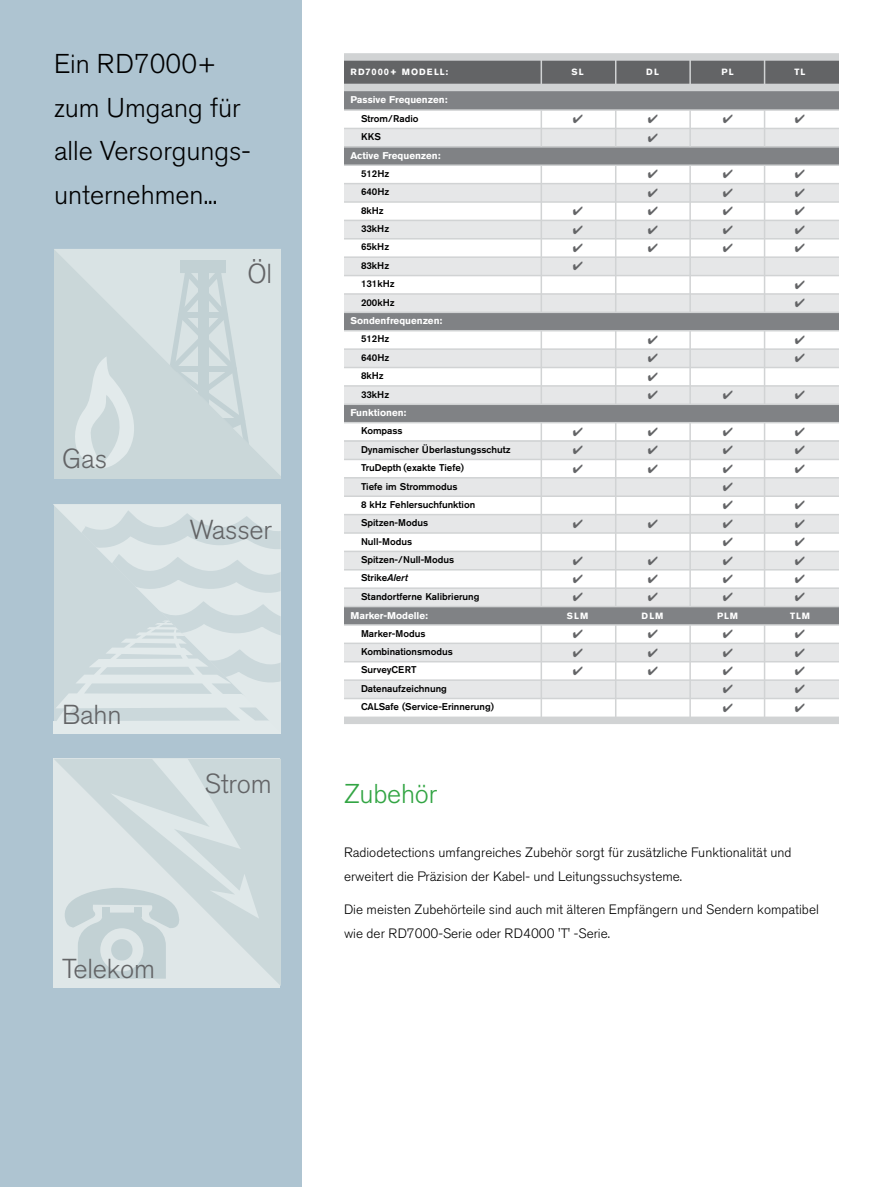
<style>
.page{position:relative;width:893px;height:1187px;background:#fff}
.page>*{position:absolute;margin:0;border:0;box-sizing:border-box;transform-origin:0 0}
.t1{font:300 27.15px "Akzidenz Grotesk BE";letter-spacing:-.01em;color:#636466}
.t2{font:300 27px/43.5px "Akzidenz Grotesk BE";color:#000}
.t3{font:300 27px "Akzidenz Grotesk BE";letter-spacing:-.01em;color:#33a544}
.t4{font:300 13.5px/24px "Akzidenz Grotesk BE";color:#000}
.t5{font:500 9.75px "Akzidenz Grotesk BE";color:#000}
.t6{font:700 9.75px "Akzidenz Grotesk BE";color:#fff}
.t7{font:700 9px "Akzidenz Grotesk BE";letter-spacing:.14em;color:#fff}
.s1{font-size:9.3px}
.s2{font-style:italic}
</style>
<div class="page">
<div style="left:344px;top:128px;width:495px;height:19px;background:#e6e7e8"></div>
<div style="left:344px;top:184px;width:495px;height:18px;background:#e6e7e8"></div>
<div style="left:344px;top:220px;width:495px;height:18px;background:#e6e7e8"></div>
<div style="left:344px;top:257px;width:495px;height:18px;background:#e6e7e8"></div>
<div style="left:344px;top:294px;width:495px;height:18px;background:#e6e7e8"></div>
<div style="left:344px;top:349px;width:495px;height:18px;background:#e6e7e8"></div>
<div style="left:344px;top:386px;width:495px;height:18px;background:#e6e7e8"></div>
<div style="left:344px;top:441px;width:495px;height:18px;background:#e6e7e8"></div>
<div style="left:344px;top:477px;width:495px;height:18px;background:#e6e7e8"></div>
<div style="left:344px;top:514px;width:495px;height:18px;background:#e6e7e8"></div>
<div style="left:344px;top:551px;width:495px;height:18px;background:#e6e7e8"></div>
<div style="left:344px;top:588px;width:495px;height:18px;background:#e6e7e8"></div>
<div style="left:344px;top:643px;width:495px;height:18px;background:#e6e7e8"></div>
<div style="left:344px;top:680px;width:495px;height:18px;background:#e6e7e8"></div>
<div style="left:344px;top:91px;width:495px;height:19px;background:#808285"></div>
<div style="left:344px;top:147px;width:495px;height:18px;background:#808285"></div>
<div style="left:344px;top:312px;width:495px;height:19px;background:#808285"></div>
<div style="left:344px;top:404px;width:495px;height:18px;background:#808285"></div>
<div style="left:344px;top:606px;width:495px;height:19px;background:#808285"></div>
<div style="left:344px;top:55px;width:495px;height:34px;background:#636466"></div>
<div style="left:344px;top:53px;width:495px;height:8px;background:#d1d3d4"></div>
<div style="left:344px;top:84px;width:495px;height:7px;background:#d1d3d4"></div>
<hr style="left:344px;top:109px;width:495px;height:2px;background:#d1d3d4">
<hr style="left:344px;top:128px;width:495px;height:1px;background:#d1d3d4">
<hr style="left:344px;top:146px;width:495px;height:2px;background:#d1d3d4">
<hr style="left:344px;top:164px;width:495px;height:2px;background:#d1d3d4">
<hr style="left:344px;top:183px;width:495px;height:1px;background:#d1d3d4">
<hr style="left:344px;top:201px;width:495px;height:2px;background:#d1d3d4">
<hr style="left:344px;top:220px;width:495px;height:1px;background:#d1d3d4">
<hr style="left:344px;top:238px;width:495px;height:1px;background:#d1d3d4">
<hr style="left:344px;top:256px;width:495px;height:2px;background:#d1d3d4">
<hr style="left:344px;top:275px;width:495px;height:1px;background:#d1d3d4">
<hr style="left:344px;top:293px;width:495px;height:2px;background:#d1d3d4">
<hr style="left:344px;top:311px;width:495px;height:2px;background:#d1d3d4">
<hr style="left:344px;top:330px;width:495px;height:1px;background:#d1d3d4">
<hr style="left:344px;top:348px;width:495px;height:2px;background:#d1d3d4">
<hr style="left:344px;top:367px;width:495px;height:1px;background:#d1d3d4">
<hr style="left:344px;top:385px;width:495px;height:1px;background:#d1d3d4">
<hr style="left:344px;top:403px;width:495px;height:2px;background:#d1d3d4">
<hr style="left:344px;top:422px;width:495px;height:1px;background:#d1d3d4">
<hr style="left:344px;top:440px;width:495px;height:2px;background:#d1d3d4">
<hr style="left:344px;top:458px;width:495px;height:2px;background:#d1d3d4">
<hr style="left:344px;top:477px;width:495px;height:1px;background:#d1d3d4">
<hr style="left:344px;top:495px;width:495px;height:2px;background:#d1d3d4">
<hr style="left:344px;top:514px;width:495px;height:1px;background:#d1d3d4">
<hr style="left:344px;top:532px;width:495px;height:1px;background:#d1d3d4">
<hr style="left:344px;top:550px;width:495px;height:2px;background:#d1d3d4">
<hr style="left:344px;top:569px;width:495px;height:1px;background:#d1d3d4">
<hr style="left:344px;top:587px;width:495px;height:2px;background:#d1d3d4">
<hr style="left:344px;top:605px;width:495px;height:2px;background:#d1d3d4">
<hr style="left:344px;top:624px;width:495px;height:1px;background:#d1d3d4">
<hr style="left:344px;top:642px;width:495px;height:2px;background:#d1d3d4">
<hr style="left:344px;top:661px;width:495px;height:1px;background:#d1d3d4">
<hr style="left:344px;top:679px;width:495px;height:1px;background:#d1d3d4">
<hr style="left:344px;top:697px;width:495px;height:2px;background:#d1d3d4">
<div style="left:344px;top:716px;width:495px;height:8px;background:#d1d3d4"></div>
<hr style="left:689px;top:110px;width:2px;height:37px;background:#d1d3d4">
<hr style="left:689px;top:165px;width:2px;height:147px;background:#d1d3d4">
<hr style="left:689px;top:330px;width:2px;height:74px;background:#d1d3d4">
<hr style="left:689px;top:625px;width:2px;height:94px;background:#d1d3d4">
<hr style="left:689px;top:422px;width:2px;height:184px;background:#d1d3d4">
<hr style="left:764px;top:110px;width:1px;height:37px;background:#d1d3d4">
<hr style="left:764px;top:165px;width:1px;height:147px;background:#d1d3d4">
<hr style="left:764px;top:330px;width:1px;height:74px;background:#d1d3d4">
<hr style="left:764px;top:625px;width:1px;height:94px;background:#d1d3d4">
<hr style="left:764px;top:422px;width:1px;height:184px;background:#d1d3d4">
<hr style="left:615px;top:110px;width:1px;height:37px;background:#d1d3d4">
<hr style="left:615px;top:165px;width:1px;height:147px;background:#d1d3d4">
<hr style="left:615px;top:330px;width:1px;height:74px;background:#d1d3d4">
<hr style="left:615px;top:625px;width:1px;height:94px;background:#d1d3d4">
<hr style="left:615px;top:422px;width:1px;height:184px;background:#d1d3d4">
<hr style="left:615px;top:57px;width:1px;height:31px;background:#d1d3d4">
<hr style="left:689px;top:57px;width:2px;height:31px;background:#d1d3d4">
<hr style="left:764px;top:57px;width:1px;height:31px;background:#d1d3d4">
<hr style="left:541px;top:110px;width:1px;height:37px;background:#d1d3d4">
<hr style="left:541px;top:165px;width:1px;height:147px;background:#d1d3d4">
<hr style="left:541px;top:330px;width:1px;height:74px;background:#d1d3d4">
<hr style="left:541px;top:625px;width:1px;height:94px;background:#d1d3d4">
<hr style="left:541px;top:422px;width:1px;height:184px;background:#d1d3d4">
<hr style="left:541px;top:55px;width:1px;height:32px;background:#d1d3d4">
<div style="left:0;top:0;width:301px;height:1186px;background:#aec4d1"></div>
<svg style="left:54px;top:249px;width:227px;height:229px;background:#d1ddde"></svg>
<svg style="left:154px;top:260px;width:98px;height:202px;background:#cedadc"></svg>
<svg style="left:54px;top:504px;width:227px;height:6px"></svg>
<svg style="left:54px;top:510px;width:227px;height:223px;background:#d5e0e2"></svg>
<svg style="left:54px;top:758px;width:226px;height:230px;background:#d4dee0"></svg>
<svg style="left:62px;top:758px;width:197px;height:220px;background:#d3dedf"></svg>
<h2 class="t2" style="left:54px;top:43px;width:198px">Ein RD7000+ zum Umgang für alle Versorgungs&shy;unternehmen...</h2>
<h1 class="t1" style="left:62px;top:443px;width:46px">Gas</h1>
<h1 class="t1" style="left:247px;top:259px;width:26px">Öl</h1>
<h1 class="t1" style="left:190px;top:514px;width:84px">Wasser</h1>
<h1 class="t1" style="left:62px;top:699px;width:61px">Bahn</h1>
<h1 class="t1" style="left:205px;top:768px;width:69px">Strom</h1>
<h1 class="t1" style="left:62px;top:953px;width:94px">Telekom</h1>
<p class="t7" style="left:350px;top:67px;width:99px">RD<span class="s1">7000+</span> MODELL<span class="s1">:</span></p>
<p class="t7" style="left:571px;top:67px;width:12px">SL</p>
<p class="t7" style="left:646px;top:67px;width:12px">DL</p>
<p class="t7" style="left:722px;top:67px;width:11px">PL</p>
<p class="t7" style="left:795px;top:67px;width:12px">TL</p>
<p class="t6" style="left:350px;top:94px;width:99px">Passive Frequenzen:</p>
<p class="t5" style="left:361px;top:112px;width:59px">Strom/Radio</p>
<p class="t5" style="left:361px;top:131px;width:21px">KKS</p>
<p class="t6" style="left:350px;top:149px;width:92px">Active Frequenzen:</p>
<p class="t5" style="left:361px;top:167px;width:30px">512Hz</p>
<p class="t5" style="left:361px;top:186px;width:30px">640Hz</p>
<p class="t5" style="left:361px;top:204px;width:24px">8kHz</p>
<p class="t5" style="left:361px;top:223px;width:30px">33kHz</p>
<p class="t5" style="left:361px;top:241px;width:30px">65kHz</p>
<p class="t5" style="left:361px;top:259px;width:30px">83kHz</p>
<p class="t5" style="left:361px;top:278px;width:35px">131kHz</p>
<p class="t5" style="left:361px;top:296px;width:35px">200kHz</p>
<p class="t6" style="left:350px;top:315px;width:94px">Sondenfrequenzen:</p>
<p class="t5" style="left:361px;top:333px;width:30px">512Hz</p>
<p class="t5" style="left:361px;top:351px;width:30px">640Hz</p>
<p class="t5" style="left:361px;top:370px;width:24px">8kHz</p>
<p class="t5" style="left:361px;top:388px;width:30px">33kHz</p>
<p class="t6" style="left:350px;top:407px;width:58px">Funktionen:</p>
<p class="t5" style="left:361px;top:425px;width:43px">Kompass</p>
<p class="t5" style="left:361px;top:443px;width:151px">Dynamischer Überlastungsschutz</p>
<p class="t5" style="left:361px;top:461px;width:105px">TruDepth (exakte Tiefe)</p>
<p class="t5" style="left:361px;top:480px;width:98px">Tiefe im Strommodus</p>
<p class="t5" style="left:361px;top:498px;width:116px">8 kHz Fehlersuchfunktion</p>
<p class="t5" style="left:361px;top:517px;width:69px">Spitzen-Modus</p>
<p class="t5" style="left:361px;top:535px;width:53px">Null-Modus</p>
<p class="t5" style="left:361px;top:553px;width:95px">Spitzen-/Null-Modus</p>
<p class="t5" style="left:361px;top:572px;width:48px">Strike<span class="s2">Alert</span></p>
<p class="t5" style="left:361px;top:590px;width:120px">Standortferne Kalibrierung</p>
<p class="t6" style="left:350px;top:610px;width:79px">Marker-Modelle:</p>
<p class="t7" style="left:567px;top:610px;width:23px">SLM</p>
<p class="t7" style="left:642px;top:610px;width:23px">DLM</p>
<p class="t7" style="left:717px;top:610px;width:23px">PLM</p>
<p class="t7" style="left:790px;top:610px;width:21px">TLM</p>
<p class="t5" style="left:361px;top:627px;width:66px">Marker-Modus</p>
<p class="t5" style="left:361px;top:645px;width:93px">Kombinationsmodus</p>
<p class="t5" style="left:361px;top:664px;width:57px">SurveyCERT</p>
<p class="t5" style="left:361px;top:682px;width:87px">Datenaufzeichnung</p>
<p class="t5" style="left:361px;top:700px;width:134px">CALSafe (Service-Erinnerung)</p>
<h2 class="t3" style="left:344px;top:778px;width:95px">Zubehör</h2>
<h3 class="t4" style="left:344px;top:840px;width:449px">Radiodetections umfangreiches Zubehör sorgt für zusätzliche Funktionalität und erweitert die Präzision der Kabel- und Leitungssuchsysteme.</h3>
<h3 class="t4" style="left:344px;top:897px;width:476px">Die meisten Zubehörteile sind auch mit älteren Empfängern und Sendern kompatibel wie der RD7000-Serie oder RD4000 'T' -Serie.</h3>
</div>
